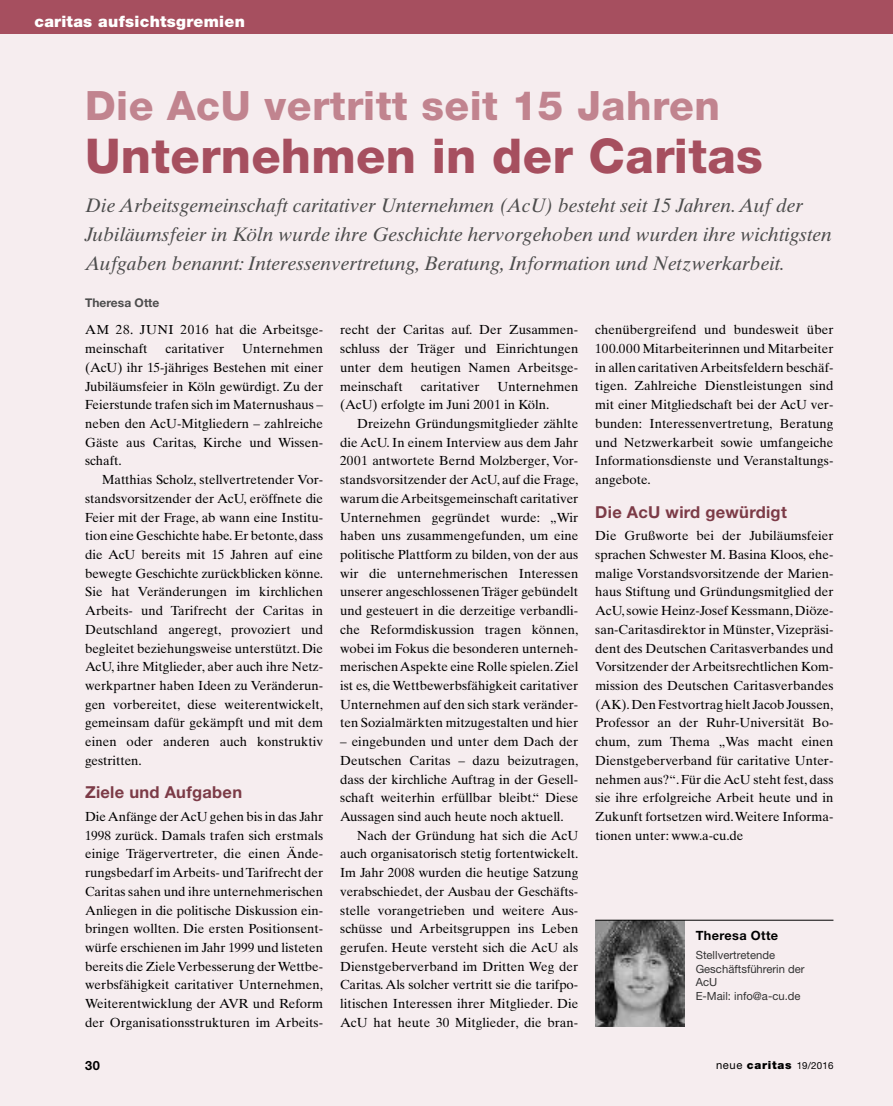
<style>
.page{position:relative;width:893px;height:1106px;background:#fff}
.page>*{position:absolute;margin:0;border:0;box-sizing:border-box;transform-origin:0 0}
.t1{font:800 48px "Helvetica Neue LT Std";letter-spacing:.005em;color:#a64f5f}
.t2{font:800 40.5px "Helvetica Neue LT Std";letter-spacing:.01em;color:#c1848f}
.t3{font:italic 19.5px/29.1px "Times Ten LT Std";color:#4d4d4d}
.t4{font:700 16.5px "Helvetica Neue LT Std";letter-spacing:.015em;color:#7c3b47}
.t5{font:900 15.75px "Helvetica Neue LT Std";letter-spacing:.02em;color:#fff}
.t6{font:13.2px/18.8px "Times Ten LT Std";letter-spacing:.005em;color:#000;text-align:justify}
.t7{font:700 12.75px "Helvetica Neue LT Std";letter-spacing:.03em;color:#000}
.t8{font:700 12px "Helvetica Neue LT Std";letter-spacing:.005em;color:#4d4d4d}
.t9{font:11.25px/13.5px "Helvetica Neue LT Std";letter-spacing:.005em;color:#333}
.t10{font:900 11.25px "Helvetica Neue LT Std";letter-spacing:.065em;color:#000}
.s1{font-family:"Times Ten LT";font-size:13.05px}
.s2{font-weight:400}
.s3{font-weight:400;font-size:9.75px}
</style>
<div class="page">
<div style="left:0;top:30px;width:893px;height:1076px;background:#f6edef"></div>
<div style="left:0;top:0;width:893px;height:34px;background:#a64f5f"></div>
<img style="left:595px;top:920px;width:90px;height:106px">
<hr style="left:595px;top:919px;width:238px;height:1px;background:#000">
<p class="t5" style="left:34px;top:15px;width:212px">caritas aufsichtsgremien</p>
<h2 class="t2" style="left:85px;top:91px;width:636px">Die AcU vertritt seit 15 Jahren</h2>
<h1 class="t1" style="left:85px;top:139px;width:679px">Unternehmen in der Caritas</h1>
<p class="t3" style="left:85px;top:192px;width:748px">Die Arbeitsgemeinschaft caritativer Unternehmen (AcU) besteht seit 15 Jahren.Auf der<br>Jubiläumsfeier in Köln wurde ihre Geschichte hervorgehoben und wurden ihre wichtigsten<br>Aufgaben benannt: Interessenvertretung, Beratung, Information und Netzwerkarbeit.</p>
<p class="t8" style="left:85px;top:299px;width:76px">Theresa Otte</p>
<p class="t6" style="left:85px;top:322px;width:240px"><span class="s1">AM 28. JUNI 2016</span> hat die Arbeitsge&shy;meinschaft</p>
<p class="t6" style="left:595px;top:322px;width:240px">chenübergreifend und bundesweit über 100.000 Mitarbeiterinnen und Mitarbeiter in allen caritativenArbeitsfeldern beschäf&shy;tigen. Zahlreiche Dienstleistungen sind mit einer Mitgliedschaft bei der AcU ver&shy;bunden: Interessenvertretung, Beratung und Netzwerkarbeit sowie umfangeiche Informationsdienste und Veranstaltungs&shy;angebote.</p>
<p class="t4" style="left:595px;top:506px;width:193px">Die AcU wird gewürdigt</p>
<p class="t6" style="left:595px;top:527px;width:240px">Die Grußworte bei der Jubiläumsfeier sprachen Schwester M. Basina Kloos, ehe&shy;malige Vorstandsvorsitzende der Marien&shy;haus Stiftung und Gründungsmitglied der AcU,sowie Heinz-Josef Kessmann,Diöze&shy;san-Caritasdirektor in Münster,Vizepräsi&shy;dent des Deutschen Caritasverbandes und Vorsitzender der Arbeitsrechtlichen Kom&shy;mission des Deutschen Caritasverbandes (AK).Den Festvortrag hielt Jacob Joussen, Professor an der Ruhr-Universität Bo&shy;chum, zum Thema „Was macht einen Dienstgeberverband für caritative Unter&shy;nehmen aus?“.Für die AcU steht fest, dass sie ihre erfolgreiche Arbeit heute und in Zukunft fortsetzen wird.Weitere Informa&shy;tionen unter: www.a-cu.de</p>
<p class="t6" style="left:340px;top:322px;width:240px">recht der Caritas auf. Der Zusammen&shy;schluss der Träger und Einrichtungen unter dem heutigen Namen Arbeitsge&shy;meinschaft</p>
<p class="t6" style="left:85px;top:340px;width:240px;text-indent:157px">Unternehmen (AcU) ihr 15-jähriges Bestehen mit einer Jubiläumsfeier in Köln gewürdigt. Zu der Feierstunde trafen sich im Maternushaus – neben den AcU-Mitgliedern – zahlreiche Gäste aus Caritas, Kirche und Wissen&shy;schaft.</p>
<p class="t6" style="left:85px;top:471px;width:240px;text-indent:17px">Matthias Scholz, stellvertretender Vor&shy;standsvorsitzender der AcU, eröffnete die Feier mit der Frage, ab wann eine Institu&shy;tion eine Geschichte habe.Er betonte,dass die AcU bereits mit 15 Jahren auf eine bewegte Geschichte zurückblicken könne.<br>Sie hat Veränderungen im kirchlichen Arbeits- und Tarifrecht der Caritas in Deutschland angeregt, provoziert und begleitet beziehungsweise unterstützt. Die AcU, ihre Mitglieder, aber auch ihre Netz&shy;werkpartner haben Ideen zu Veränderun&shy;gen vorbereitet, diese weiterentwickelt, gemeinsam dafür gekämpft und mit dem einen oder anderen auch konstruktiv gestritten.</p>
<p class="t4" style="left:85px;top:786px;width:159px">Ziele und Aufgaben</p>
<p class="t6" style="left:85px;top:808px;width:240px">DieAnfänge derAcU gehen bis in das Jahr 1998 zurück. Damals trafen sich erstmals einige Trägervertreter, die einen Ände&shy;rungsbedarf imArbeits- undTarifrecht der Caritas sahen und ihre unternehmerischen Anliegen in die politische Diskussion ein&shy;bringen wollten. Die ersten Positionsent&shy;würfe erschienen im Jahr 1999 und listeten bereits die ZieleVerbesserung derWettbe&shy;werbsfähigkeit caritativer Unternehmen, Weiterentwicklung der AVR und Reform der Organisationsstrukturen im Arbeits-</p>
<p class="t7" style="left:85px;top:1060px;width:16px">30</p>
<p class="t10" style="left:716px;top:1060px;width:119px"><span class="s2">neue</span> caritas <span class="s3">19/2016</span></p>
<p class="t6" style="left:166px;top:340px;width:60px">caritativer</p>
<p class="t6" style="left:340px;top:378px;width:240px;text-indent:157px">Unternehmen (AcU) erfolgte im Juni 2001 in Köln.</p>
<p class="t6" style="left:340px;top:415px;width:240px;text-indent:17px">Dreizehn Gründungsmitglieder zählte die AcU. In einem Interview aus dem Jahr 2001 antwortete Bernd Molzberger, Vor&shy;standsvorsitzender der AcU, auf die Frage, warum dieArbeitsgemeinschaft caritativer Unternehmen gegründet wurde: „Wir haben uns zusammengefunden, um eine politische Plattform zu bilden, von der aus wir die unternehmerischen Interessen unserer angeschlossenenTräger gebündelt und gesteuert in die derzeitige verbandli&shy;che Reformdiskussion tragen können, wobei im Fokus die besonderen unterneh&shy;merischenAspekte eine Rolle spielen.Ziel ist es, die Wettbewerbsfähigkeit caritativer Unternehmen auf den sich stark veränder&shy;ten Sozialmärkten mitzugestalten und hier</p>
<p class="t6" style="left:340px;top:733px;width:240px">– eingebunden und unter dem Dach der Deutschen Caritas – dazu beizutragen, dass der kirchliche Auftrag in der Gesell&shy;schaft weiterhin erfüllbar bleibt.“ Diese Aussagen sind auch heute noch aktuell.</p>
<p class="t6" style="left:340px;top:827px;width:240px;text-indent:17px">Nach der Gründung hat sich die AcU auch organisatorisch stetig fortentwickelt.<br>Im Jahr 2008 wurden die heutige Satzung verabschiedet, der Ausbau der Geschäfts&shy;stelle vorangetrieben und weitere Aus&shy;schüsse und Arbeitsgruppen ins Leben gerufen. Heute versteht sich die AcU als Dienstgeberverband im Dritten Weg der Caritas. Als solcher vertritt sie die tarifpo&shy;litischen Interessen ihrer Mitglieder. Die AcU hat heute 30 Mitglieder, die bran-</p>
<p class="t6" style="left:421px;top:378px;width:60px">caritativer</p>
<p class="t7" style="left:696px;top:930px;width:84px">Theresa Otte</p>
<p class="t9" style="left:696px;top:949px;width:110px">Stellvertretende<br>Geschäftsführerin der<br>AcU<br>E-Mail: info@a-cu.de</p>
</div>
